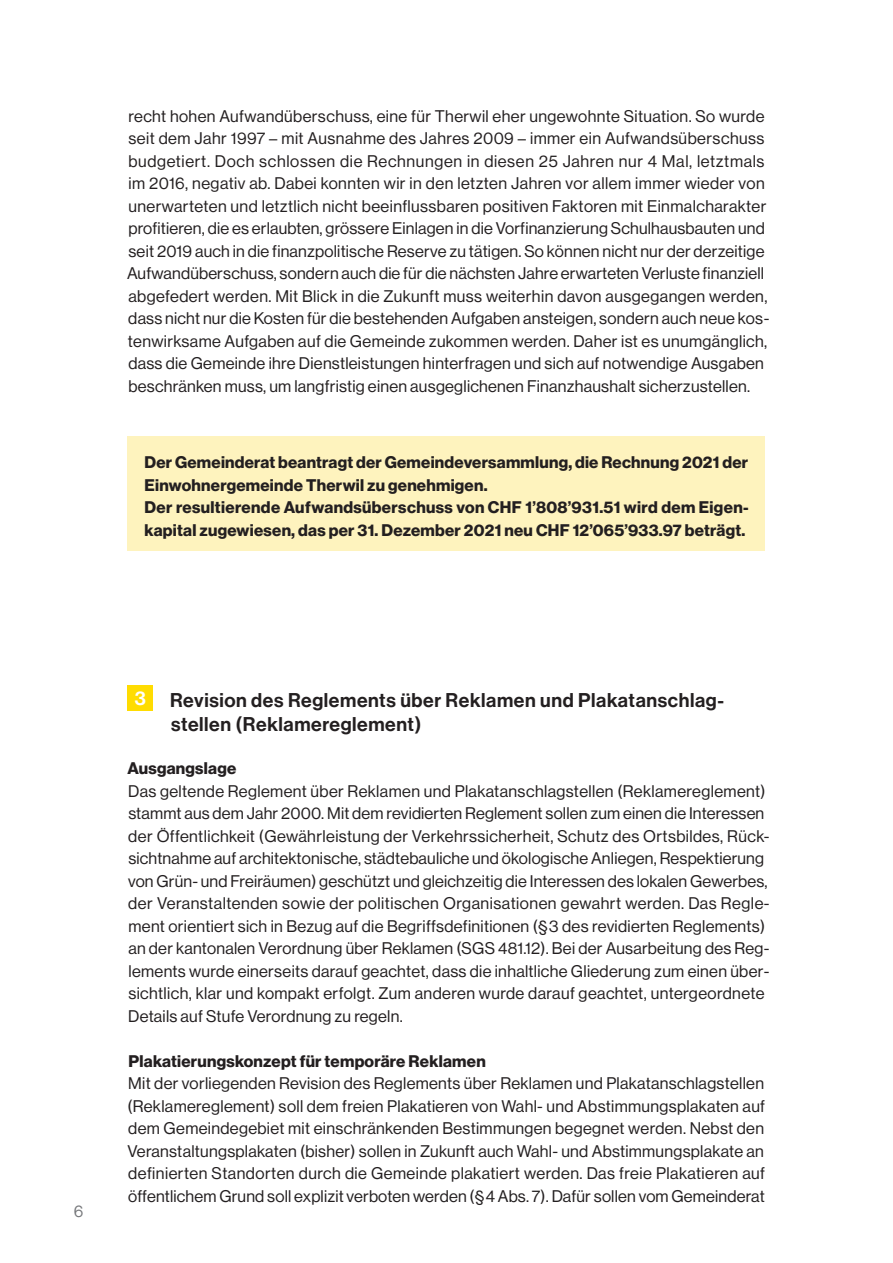
<style>
.page{position:relative;width:893px;height:1263px;background:#fff}
.page>*{position:absolute;margin:0;border:0;box-sizing:border-box;transform-origin:0 0}
.t1{font:19.5px/24px "N Haas Grotesk DS Pro 65 Md";letter-spacing:.03em;color:#231f20}
.t2{font:19.5px "N Haas Grotesk DS Pro 65 Md";color:#fff}
.t3{font:16.5px/22.5px "N Haas Grotesk DS Pro 55 Rg";letter-spacing:.015em;color:#231f20}
.t4{font:16.5px/22.5px "N Haas Grotesk DS Pro 75 Bd";letter-spacing:.015em;color:#231f20}
.t5{font:16.5px "N Haas Grotesk DS Pro 55 Rg";color:#76787b}
</style>
<div class="page">
<div style="left:128px;top:436px;width:637px;height:115px;background:#fef3be"></div>
<div style="left:128px;top:685px;width:25px;height:26px;background:#ffdc01"></div>
<p class="t3" style="left:127px;top:105px;width:644px">recht hohen Aufwandüberschuss, eine für Therwil eher ungewohnte Situation. So wurde seit dem Jahr 1997 – mit Ausnahme des Jahres 2009 – immer ein Aufwandsüberschuss budgetiert. Doch schlossen die Rechnungen in diesen 25 Jahren nur 4 Mal, letztmals im 2016, negativ ab. Dabei konnten wir in den letzten Jahren vor allem immer wieder von un erwarteten und letztlich nicht beeinflussbaren positiven Faktoren mit Einmalcharakter profitieren, die es erlaubten, grössere Einlagen in die Vorfinanzierung Schulhausbauten und seit 2019 auch in die finanzpolitische Reserve zu tätigen. So können nicht nur der derzeitige Aufwandüberschuss, sondern auch die für die nächsten Jahre erwarteten Verluste finanziell abgefedert werden. Mit Blick in die Zukunft muss weiterhin davon ausgegangen werden, dass nicht nur die Kosten für die bestehenden Aufgaben ansteigen, sondern auch neue kos&shy;tenwirksame Aufgaben auf die Gemeinde zukommen werden. Daher ist es unumgänglich, dass die Gemeinde ihre Dienstleistungen hinterfragen und sich auf notwendige Ausgaben beschränken muss, um langfristig einen ausgeglichenen Finanzhaushalt sicherzustellen.</p>
<p class="t4" style="left:145px;top:452px;width:606px">Der Gemeinderat beantragt der Gemeindeversammlung, die Rechnung 2021 der Einwohnergemeinde Therwil zu genehmigen.<br>Der resultierende Aufwandsüberschuss von CHF 1’808’931.51 wird dem Eigen&shy;kapital zugewiesen, das per 31. Dezember 2021 neu CHF 12’065’933.97 beträgt.</p>
<p class="t5" style="left:74px;top:1202px;width:11px">6</p>
<p class="t2" style="left:135px;top:687px;width:13px">3</p>
<p class="t1" style="left:170px;top:688px;width:555px">Revision des Reglements über Reklamen und Plakatanschlag&shy;stellen (Reklamereglement)</p>
<p class="t4" style="left:127px;top:757px;width:110px">Ausgangslage</p>
<p class="t3" style="left:128px;top:780px;width:643px">Das geltende Reglement über Reklamen und Plakatanschlagstellen (Reklamereglement) stammt aus dem Jahr 2000. Mit dem revidierten Reglement sollen zum einen die Interessen der Öffentlichkeit (Gewährleistung der Verkehrssicherheit, Schutz des Ortsbildes, Rück&shy;sichtnahme auf architektonische, städtebauliche und ökologische Anliegen, Respektierung von Grün- und Freiräumen) geschützt und gleichzeitig die Interessen des lokalen Gewerbes, der Veranstaltenden sowie der politischen Organisationen gewahrt werden. Das Regle&shy;ment orientiert sich in Bezug auf die Begriffsdefinitionen (§ 3 des revidierten Reglements) an der kantonalen Verordnung über Reklamen (SGS 481.12). Bei der Ausarbeitung des Reg&shy;lements wurde einerseits darauf geachtet, dass die inhaltliche Gliederung zum einen über&shy;sichtlich, klar und kompakt erfolgt. Zum anderen wurde darauf geachtet, untergeordnete Details auf Stufe Verordnung zu regeln.</p>
<p class="t4" style="left:129px;top:1050px;width:359px">Plakatierungskonzept für temporäre Reklamen</p>
<p class="t3" style="left:127px;top:1072px;width:639px;text-align:justify">Mit der vorliegenden Revision des Reglements über Reklamen und Plakatanschlagstellen (Reklamereglement) soll dem freien Plakatieren von Wahl- und Abstimmungsplakaten auf dem Gemeindegebiet mit einschränkenden Bestimmungen begegnet werden. Nebst den Veranstaltungsplakaten (bisher) sollen in Zukunft auch Wahl- und Abstimmungsplakate an definierten Standorten durch die Gemeinde plakatiert werden. Das freie Plakatieren auf öffentlichem Grund soll explizit verboten werden (§ 4 Abs. 7). Dafür sollen vom Gemeinderat</p>
</div>
